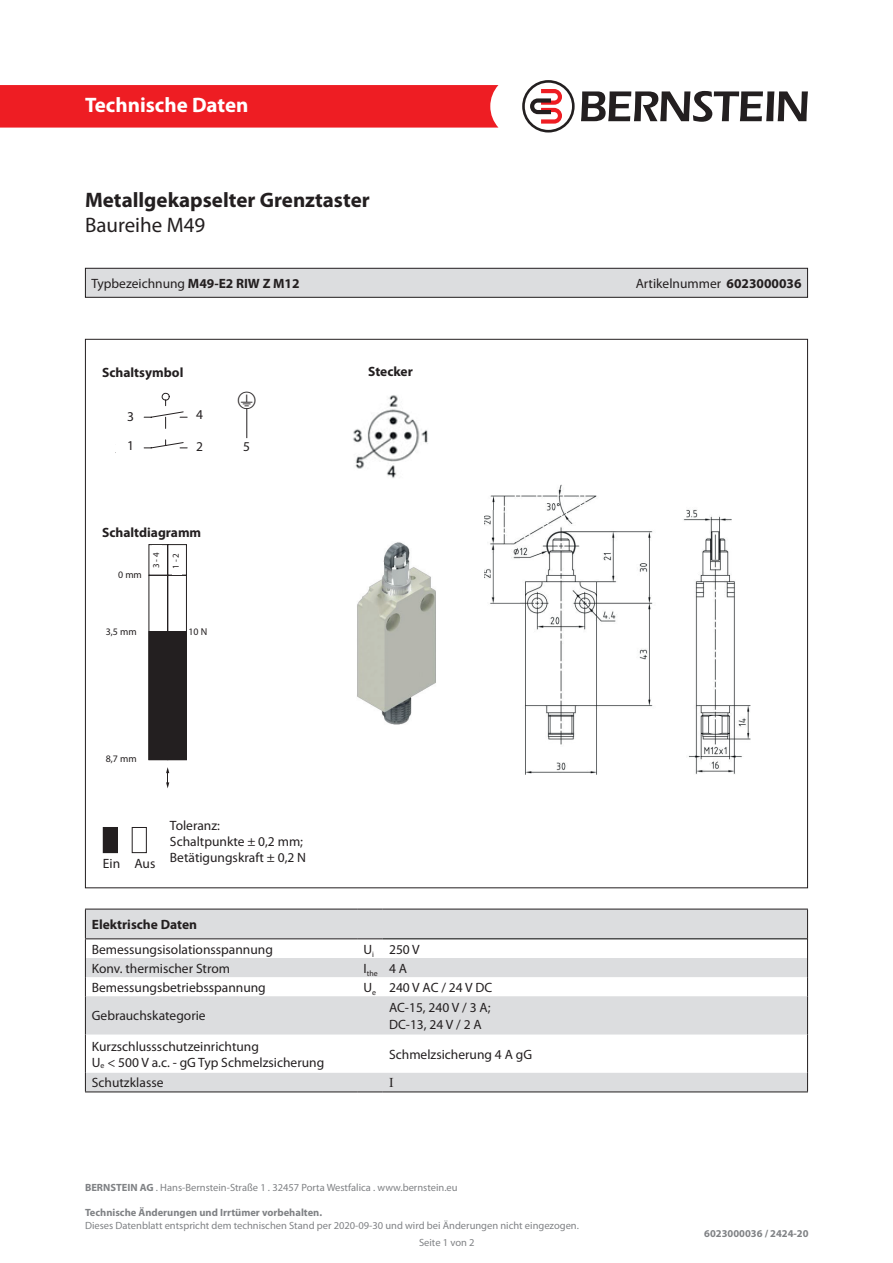
<style>
.page{position:relative;width:893px;height:1263px;background:#fff}
.page>*{position:absolute;margin:0;border:0;box-sizing:border-box;transform-origin:0 0}
.t1{font:700 21px "Myriad Pro";color:#231f20}
.t2{font:700 21px "Myriad Pro";color:#fff}
.t3{font:21px "Myriad Pro";color:#231f20}
.t4{font:13.5px "Myriad Pro";color:#231f20}
.t5{font:700 13.5px "Myriad Pro";color:#231f20}
.t6{font:13.5px "Times New Roman";color:#231f20}
.t7{font:10.5px "Myriad Pro";color:#808285}
.t8{font:700 10.5px "Myriad Pro";color:#808285}
.t9{font:9.9px/18.8px "Myriad Pro";color:#231f20}
.t10{font:9px "Myriad Pro";color:#231f20}
.t11{font:7.8px "Myriad Pro";color:#231f20}
.s1{font-weight:700}
</style>
<div class="page">
<div style="left:0;top:85px;width:498px;height:43px;background:#ee1d23"></div>
<svg style="left:581px;top:91px;width:227px;height:31px"></svg>
<svg style="left:522px;top:80px;width:53px;height:53px"></svg>
<svg style="left:143px;top:393px;width:45px;height:56px"></svg>
<svg style="left:148px;top:544px;width:39px;height:216px"></svg>
<svg style="left:166px;top:767px;width:3px;height:21px"></svg>
<img style="left:490px;top:485px;width:260px;height:290px">
<img style="left:357px;top:511px;width:162px;height:245px">
<div style="left:132px;top:827px;width:15px;height:26px;border:1px solid #231f20"></div>
<div style="left:103px;top:827px;width:14px;height:26px;background:#231f20"></div>
<div style="left:103px;top:827px;width:15px;height:26px;border:1px solid #231f20"></div>
<hr style="left:246px;top:408px;width:1px;height:30px;background:#231f20">
<img style="left:353px;top:395px;width:75px;height:83px">
<div style="left:152px;top:545px;width:10px;height:29px;background:#fff"></div>
<div style="left:172px;top:546px;width:10px;height:29px;background:#fff"></div>
<div style="left:85px;top:268px;width:722px;height:29px;background:#dcdddf"></div>
<div style="left:85px;top:268px;width:723px;height:30px;border:1px solid #231f20"></div>
<svg style="left:86px;top:910px;width:721px;height:181px;fill:#dcdddf"></svg>
<svg style="left:807px;top:939px;width:1px;height:57px"></svg>
<hr style="left:807px;top:996px;width:1px;height:38px;background:#231f20">
<hr style="left:807px;top:1034px;width:1px;height:39px;background:#231f20">
<svg style="left:807px;top:1073px;width:1px;height:18px"></svg>
<hr style="left:807px;top:909px;width:1px;height:30px;background:#231f20">
<hr style="left:85px;top:1091px;width:272px;height:1px;background:#231f20">
<svg style="left:357px;top:1091px;width:26px;height:1px"></svg>
<hr style="left:383px;top:1091px;width:425px;height:1px;background:#231f20">
<hr style="left:383px;top:938px;width:424px;height:1px;background:#000">
<hr style="left:85px;top:909px;width:272px;height:1px;background:#231f20">
<svg style="left:357px;top:909px;width:26px;height:1px"></svg>
<hr style="left:383px;top:909px;width:425px;height:1px;background:#231f20">
<hr style="left:85px;top:938px;width:272px;height:1px;background:#231f20">
<svg style="left:357px;top:938px;width:26px;height:1px"></svg>
<svg style="left:85px;top:909px;width:1px;height:87px"></svg>
<hr style="left:85px;top:996px;width:1px;height:38px;background:#231f20">
<hr style="left:85px;top:1034px;width:1px;height:39px;background:#231f20">
<svg style="left:85px;top:1073px;width:1px;height:18px"></svg>
<h1 class="t2" style="left:85px;top:91px;width:165px">Technische Daten</h1>
<p class="t1" style="left:85px;top:186px;width:286px">Metallgekapselter Grenztaster</p>
<p class="t3" style="left:85px;top:212px;width:122px">Baureihe M49</p>
<p class="t4" style="left:91px;top:275px;width:210px">Typbezeichnung <span class="s1">M49-E2 RIW Z M12</span></p>
<p class="t4" style="left:636px;top:275px;width:167px">Artikelnummer <span class="s1">6023000036</span></p>
<p class="t5" style="left:102px;top:364px;width:83px">Schaltsymbol</p>
<p class="t4" style="left:127px;top:408px;width:8px">3</p>
<p class="t4" style="left:196px;top:407px;width:8px">4</p>
<p class="t4" style="left:127px;top:437px;width:8px">1</p>
<p class="t4" style="left:196px;top:438px;width:8px">2</p>
<p class="t5" style="left:102px;top:524px;width:101px">Schaltdiagramm</p>
<p class="t9" style="left:118px;top:565px;width:25px">0 mm</p>
<p class="t9" style="left:149px;top:572px;width:25px;rotate:-90deg">13-14<br>23-24</p>
<p class="t10" style="left:151px;top:568px;width:17px;rotate:-90deg">3 - 4</p>
<p class="t10" style="left:170px;top:569px;width:17px;rotate:-90deg">1 - 2</p>
<p class="t9" style="left:106px;top:622px;width:32px">3,5 mm</p>
<p class="t9" style="left:189px;top:622px;width:20px">10 N</p>
<p class="t4" style="left:243px;top:438px;width:8px">5</p>
<p class="t9" style="left:106px;top:749px;width:32px">8,7 mm</p>
<p class="t4" style="left:103px;top:855px;width:54px">Ein Aus</p>
<p class="t4" style="left:170px;top:817px;width:52px">Toleranz:</p>
<p class="t4" style="left:170px;top:833px;width:135px">Schaltpunkte ± 0,2 mm;</p>
<p class="t4" style="left:170px;top:849px;width:138px">Betätigungskraft ± 0,2 N</p>
<p class="t5" style="left:368px;top:363px;width:46px">Stecker</p>
<p class="t5" style="left:92px;top:916px;width:107px">Elektrische Daten</p>
<p class="t4" style="left:92px;top:941px;width:183px">Bemessungsisolationsspannung</p>
<p class="t4" style="left:364px;top:941px;width:12px">U<sub>i</sub></p>
<p class="t4" style="left:389px;top:941px;width:32px">250 V</p>
<p class="t4" style="left:92px;top:960px;width:140px">Konv. thermischer Strom</p>
<p class="t11" style="left:364px;top:968px;width:16px"><sup>I</sup>the</p>
<p class="t4" style="left:389px;top:960px;width:20px">4 A</p>
<p class="t4" style="left:92px;top:979px;width:176px">Bemessungsbetriebsspannung</p>
<p class="t4" style="left:364px;top:979px;width:14px">U<sub>e</sub></p>
<p class="t4" style="left:389px;top:979px;width:105px">240 V AC / 24 V DC</p>
<p class="t4" style="left:92px;top:1007px;width:115px">Gebrauchskategorie</p>
<p class="t4" style="left:389px;top:999px;width:103px">АС-15, 240 V / 3 A;</p>
<p class="t4" style="left:389px;top:1016px;width:94px">DC-13, 24 V / 2 A</p>
<p class="t4" style="left:92px;top:1038px;width:169px">Kurzschlussschutzeinrichtung</p>
<p class="t4" style="left:92px;top:1054px;width:234px">U<sub>e</sub> &lt; 500 V a.c. - gG Typ Schmelzsicherung</p>
<p class="t4" style="left:389px;top:1046px;width:145px">Schmelzsicherung 4 A gG</p>
<p class="t4" style="left:92px;top:1074px;width:73px">Schutzklasse</p>
<p class="t6" style="left:389px;top:1073px;width:6px">I</p>
<p class="t7" style="left:85px;top:1181px;width:374px"><span class="s1">BERNSTEIN AG</span> . Hans-Bernstein-Straße 1 . 32457 Porta Westfalica . www.bernstein.eu</p>
<p class="t8" style="left:85px;top:1206px;width:239px">Technische Änderungen und Irrtümer vorbehalten.</p>
<p class="t7" style="left:85px;top:1219px;width:495px">Dieses Datenblatt entspricht dem technischen Stand per 2020-09-30 und wird bei Änderungen nicht eingezogen.</p>
<p class="t7" style="left:419px;top:1236px;width:57px">Seite 1 von 2</p>
<p class="t8" style="left:704px;top:1227px;width:106px">6023000036 / 2424-20</p>
</div>
